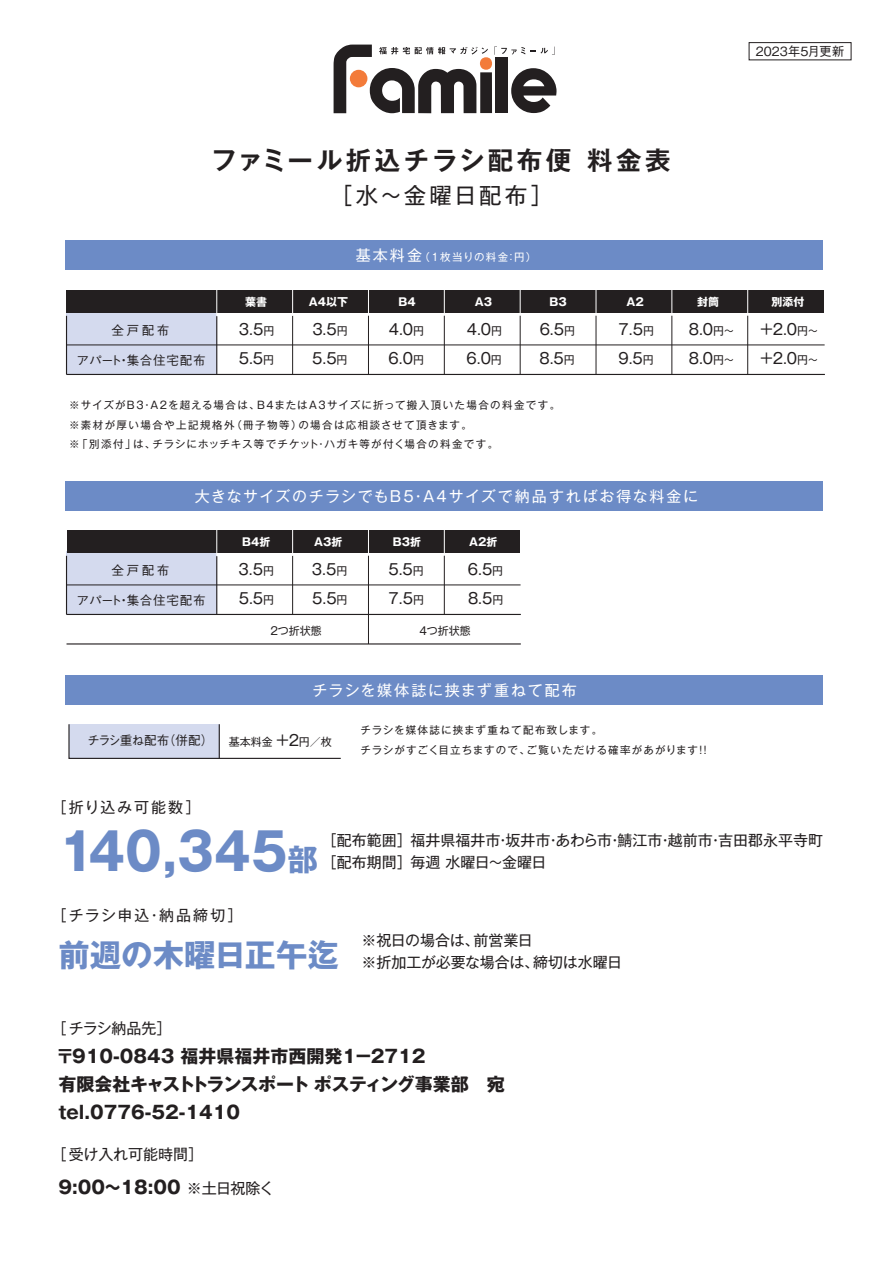
<style>
.page{position:relative;width:893px;height:1263px;background:#fff}
.page>*{position:absolute;margin:0;border:0;box-sizing:border-box;transform-origin:0 0}
.t1{font:700 51.6px "Gothic MB101 Upr";color:#6c8bc6;scale:.94 1}
.t2{font:700 25.5px "Gothic MB101 Upr De";letter-spacing:.14em;color:#231f20}
.t3{font:22.5px "Gothic MB101 Upr";letter-spacing:.12em;color:#231f20}
.t4{font:700 18px/28px "Gothic MB101 Upr";color:#231f20}
.t5{font:15px/22px "Gothic MB101 Upr";color:#231f20}
.t6{font:15px "Gothic MB101 Upr";letter-spacing:.115em;color:#fff}
.t7{font:15px "Gothic MB101 Upr";letter-spacing:.13em;color:#231f20}
.t8{font:15px "Gothic MB101 Upr";letter-spacing:.12em;color:#231f20}
.t9{font:500 12.6px "Gothic BBB Upr";letter-spacing:.05em;color:#231f20}
.t10{font:500 12.6px "Gothic BBB Upr";letter-spacing:-.035em;color:#231f20}
.t11{font:500 12.6px "Gothic BBB Upr";color:#231f20}
.t12{font:700 10.95px "Gothic MB101 Upr";color:#fff}
.t13{font:10.95px "Gothic MB101 Upr";color:#231f20}
.t14{font:10.5px/19.6px "Gothic MB101 Upr";letter-spacing:.11em;color:#231f20}
.t15{font:10.5px "Gothic MB101 Upr";letter-spacing:.135em;color:#fff}
.s1{font-size:15px}
.s2{font-size:10.95px}
.s3{font-family:"Gothic MB101 Upr";font-weight:400;font-size:10.95px}
.s4{font-family:"Gothic MB101 Upr";font-weight:400;font-size:15px}
.s5{font-size:30px}
.s6{font-weight:700;font-size:31.35px;color:#6c8bc6}
.s7{font-weight:400;font-size:15px}
</style>
<div class="page">
<div style="left:66px;top:240px;width:757px;height:29px;background:#6c8bc6"></div>
<svg style="left:68px;top:724px;width:273px;height:35px"></svg>
<hr style="left:219px;top:724px;width:1px;height:34px;background:#231f20">
<svg style="left:334px;top:45px;width:222px;height:68px"></svg>
<div style="left:350px;top:70px;width:17px;height:17px;background:#f37b3a;border-radius:50%"></div>
<div style="left:66px;top:481px;width:757px;height:29px;background:#6c8bc6"></div>
<div style="left:66px;top:675px;width:757px;height:29px;background:#6c8bc6"></div>
<div style="left:749px;top:42px;width:102px;height:18px;border:1px solid #231f20"></div>
<div style="left:67px;top:311px;width:150px;height:63px;background:#d4daee"></div>
<div style="left:67px;top:290px;width:757px;height:22px;background:#231f20"></div>
<hr style="left:292px;top:316px;width:1px;height:59px;background:#231f20">
<hr style="left:67px;top:345px;width:758px;height:1px;background:#231f20">
<hr style="left:67px;top:374px;width:758px;height:1px;background:#231f20">
<hr style="left:368px;top:316px;width:1px;height:58px;background:#231f20">
<hr style="left:444px;top:316px;width:1px;height:58px;background:#231f20">
<hr style="left:520px;top:316px;width:1px;height:58px;background:#231f20">
<hr style="left:596px;top:316px;width:1px;height:58px;background:#231f20">
<hr style="left:672px;top:316px;width:1px;height:58px;background:#231f20">
<hr style="left:747px;top:316px;width:1px;height:58px;background:#231f20">
<hr style="left:216px;top:316px;width:1px;height:59px;background:#231f20">
<hr style="left:66px;top:316px;width:1px;height:58px;background:#231f20">
<svg style="left:292px;top:290px;width:1px;height:26px"></svg>
<svg style="left:368px;top:290px;width:1px;height:22px"></svg>
<svg style="left:444px;top:290px;width:1px;height:23px"></svg>
<svg style="left:520px;top:290px;width:1px;height:23px"></svg>
<svg style="left:596px;top:290px;width:1px;height:23px"></svg>
<svg style="left:671px;top:290px;width:1px;height:23px"></svg>
<svg style="left:747px;top:290px;width:1px;height:23px"></svg>
<svg style="left:216px;top:290px;width:1px;height:26px"></svg>
<div style="left:67px;top:551px;width:150px;height:63px;background:#d4daee"></div>
<div style="left:67px;top:530px;width:452px;height:22px;background:#231f20"></div>
<hr style="left:292px;top:556px;width:1px;height:59px;background:#231f20">
<hr style="left:67px;top:585px;width:454px;height:1px;background:#231f20">
<hr style="left:67px;top:614px;width:454px;height:1px;background:#231f20">
<hr style="left:67px;top:643px;width:454px;height:1px;background:#231f20">
<hr style="left:368px;top:556px;width:1px;height:88px;background:#231f20">
<hr style="left:444px;top:556px;width:1px;height:58px;background:#231f20">
<hr style="left:216px;top:556px;width:1px;height:59px;background:#231f20">
<hr style="left:66px;top:556px;width:1px;height:58px;background:#231f20">
<svg style="left:292px;top:530px;width:1px;height:26px"></svg>
<svg style="left:368px;top:530px;width:1px;height:22px"></svg>
<svg style="left:444px;top:530px;width:1px;height:23px"></svg>
<svg style="left:216px;top:530px;width:1px;height:26px"></svg>
<h2 class="t2" style="left:211px;top:139px;width:461px">ファミール折込チラシ配布便 料金表</h2>
<h3 class="t3" style="left:330px;top:177px;width:224px">［水～金曜日配布］</h3>
<p class="t15" style="left:356px;top:249px;width:182px"><span class="s1">基本料金</span>（1枚当りの料金：円）</p>
<p class="t11" style="left:756px;top:41px;width:90px">2023年5月更新</p>
<p class="t11" style="left:111px;top:320px;width:60px">全戸配布</p>
<p class="t9" style="left:76px;top:350px;width:131px">アパート・集合住宅配布</p>
<p class="t12" style="left:245px;top:292px;width:23px">葉書</p>
<p class="t12" style="left:309px;top:292px;width:41px">A4以下</p>
<p class="t12" style="left:398px;top:292px;width:19px">B4</p>
<p class="t12" style="left:475px;top:292px;width:19px">A3</p>
<p class="t12" style="left:549px;top:292px;width:19px">B3</p>
<p class="t12" style="left:626px;top:292px;width:19px">A2</p>
<p class="t12" style="left:697px;top:292px;width:23px">封筒</p>
<p class="t12" style="left:771px;top:292px;width:34px">別添付</p>
<p class="t5" style="left:239px;top:317px;width:37px">3.5<span class="s2">円</span></p>
<p class="t5" style="left:312px;top:317px;width:37px">3.5<span class="s2">円</span></p>
<p class="t5" style="left:389px;top:317px;width:37px">4.0<span class="s2">円</span></p>
<p class="t5" style="left:467px;top:317px;width:37px">4.0<span class="s2">円</span></p>
<p class="t5" style="left:540px;top:317px;width:37px">6.5<span class="s2">円</span></p>
<p class="t5" style="left:619px;top:317px;width:37px">7.5<span class="s2">円</span></p>
<p class="t5" style="left:689px;top:317px;width:47px">8.0<span class="s2">円～</span></p>
<p class="t5" style="left:760px;top:317px;width:59px">+2.0<span class="s2">円～</span></p>
<p class="t5" style="left:239px;top:347px;width:37px">5.5<span class="s2">円</span></p>
<p class="t5" style="left:312px;top:347px;width:37px">5.5<span class="s2">円</span></p>
<p class="t5" style="left:389px;top:347px;width:37px">6.0<span class="s2">円</span></p>
<p class="t5" style="left:466px;top:347px;width:37px">6.0<span class="s2">円</span></p>
<p class="t5" style="left:539px;top:347px;width:37px">8.5<span class="s2">円</span></p>
<p class="t5" style="left:618px;top:347px;width:37px">9.5<span class="s2">円</span></p>
<p class="t5" style="left:689px;top:347px;width:47px">8.0<span class="s2">円～</span></p>
<p class="t5" style="left:760px;top:347px;width:59px">+2.0<span class="s2">円～</span></p>
<p class="t14" style="left:69px;top:395px;width:493px">※サイズがＢ３・Ａ２を超える場合は、Ｂ４またはＡ３サイズに折って搬入頂いた場合の料金です。※素材が厚い場合や上記規格外（冊子物等）の場合は応相談させて頂きます。<br>※「別添付」は、チラシにホッチキス等でチケット・ハガキ等が付く場合の料金です。</p>
<p class="t6" style="left:195px;top:484px;width:505px">大きなサイズのチラシでもB5・A4サイズで納品すればお得な料金に</p>
<p class="t11" style="left:111px;top:560px;width:60px">全戸配布</p>
<p class="t9" style="left:76px;top:590px;width:131px">アパート・集合住宅配布</p>
<p class="t12" style="left:242px;top:532px;width:30px">B4折</p>
<p class="t12" style="left:314px;top:532px;width:30px">A3折</p>
<p class="t12" style="left:393px;top:532px;width:30px">B3折</p>
<p class="t12" style="left:469px;top:532px;width:30px">A2折</p>
<p class="t5" style="left:239px;top:557px;width:37px">3.5<span class="s2">円</span></p>
<p class="t5" style="left:312px;top:557px;width:37px">3.5<span class="s2">円</span></p>
<p class="t5" style="left:388px;top:557px;width:37px">5.5<span class="s2">円</span></p>
<p class="t5" style="left:468px;top:557px;width:37px">6.5<span class="s2">円</span></p>
<p class="t5" style="left:239px;top:586px;width:37px">5.5<span class="s2">円</span></p>
<p class="t5" style="left:312px;top:586px;width:37px">5.5<span class="s2">円</span></p>
<p class="t5" style="left:389px;top:586px;width:37px">7.5<span class="s2">円</span></p>
<p class="t5" style="left:468px;top:586px;width:37px">8.5<span class="s2">円</span></p>
<p class="t13" style="left:270px;top:622px;width:53px">2つ折状態</p>
<p class="t13" style="left:419px;top:622px;width:53px">4つ折状態</p>
<p class="t6" style="left:312px;top:678px;width:266px">チラシを媒体誌に挟まず重ねて配布</p>
<p class="t10" style="left:87px;top:730px;width:246px">チラシ重ね配布（併配） <span class="s3">基本料金</span> <span class="s4">+2</span><span class="s3">円／枚</span></p>
<p class="t8" style="left:52px;top:795px;width:150px">［折り込み可能数］</p>
<p class="t14" style="left:360px;top:719px;width:348px">チラシを媒体誌に挟まず重ねて配布致します。<br>チラシがすごく目立ちますので、ご覧いただける確率があがります!!</p>
<h1 class="t1" style="left:58px;top:808px;width:277px">140,345<span class="s5">部</span></h1>
<p class="t7" style="left:52px;top:903px;width:192px">［チラシ申込・納品締切］</p>
<p class="t5" style="left:322px;top:828px;width:503px">［配布範囲］福井県福井市・坂井市・あわら市・鯖江市・越前市・吉田郡永平寺町［配布期間］毎週 水曜日～金曜日</p>
<p class="t5" style="left:58px;top:928px;width:565px;text-indent:303px">※祝日の場合は、前営業日<br><span class="s6">前週の木曜日正午迄</span> ※折加工が必要な場合は、締切は水曜日</p>
<p class="t5" style="left:52px;top:1016px;width:121px">［チラシ納品先］</p>
<p class="t4" style="left:56px;top:1042px;width:450px">〒910-0843 福井県福井市西開発1－2712<br>有限会社キャストトランスポート ポスティング事業部　宛tel.0776-52-1410</p>
<p class="t5" style="left:52px;top:1142px;width:153px">［受け入れ可能時間］</p>
<p class="t4" style="left:58px;top:1172px;width:217px">9:00～18:00 <span class="s7">※土日祝除く</span></p>
</div>
